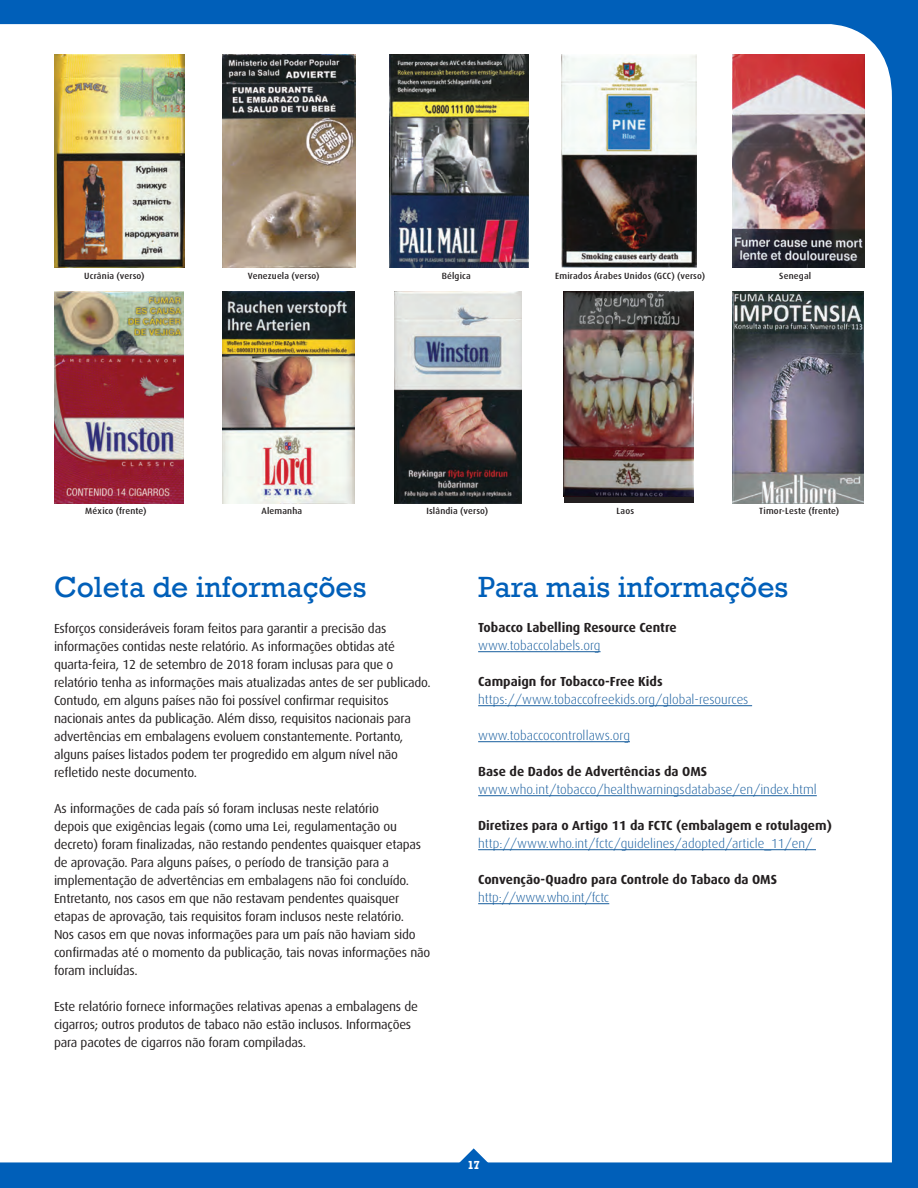
<style>
.page{position:relative;width:918px;height:1188px;background:#005fb9}
.page>*{position:absolute;margin:0;border:0;box-sizing:border-box;transform-origin:0 0}
.Bulleted_list{font:30px "Rockwell";color:#005fb9}
.Body_-_normal{font:30px "Rockwell";color:#005fb9}
.Bulleted_list-2{font:13.2px/18px "Dax";letter-spacing:-.015em;color:#231f20}
.Bulleted_list-3{font:300 13.2px "Dax";color:#175d9e}
.Bulleted_list-4{font:700 13.2px "Dax";color:#231f20}
.t1{font:700 12px "Rockwell";color:#fff}
.footnote{font:500 9px "Dax";letter-spacing:.02em;color:#231f20}
</style>
<div class="page">
<div style="left:0;top:24px;width:892px;height:1139px;background:#fff"></div>
<svg style="left:447px;top:1148px;width:53px;height:15px"></svg>
<hr style="left:478px;top:651px;width:123px;height:1px;background:#175d9e">
<hr style="left:478px;top:705px;width:274px;height:1px;background:#175d9e">
<hr style="left:478px;top:741px;width:152px;height:1px;background:#175d9e">
<hr style="left:478px;top:795px;width:339px;height:1px;background:#175d9e">
<hr style="left:478px;top:849px;width:338px;height:1px;background:#175d9e">
<hr style="left:478px;top:903px;width:131px;height:1px;background:#175d9e">
<img style="left:389px;top:54px;width:140px;height:214px">
<img style="left:395px;top:292px;width:127px;height:211px">
<img style="left:222px;top:54px;width:134px;height:214px">
<img style="left:223px;top:292px;width:131px;height:211px">
<img style="left:54px;top:54px;width:130px;height:214px">
<img style="left:54px;top:292px;width:130px;height:211px">
<img style="left:561px;top:54px;width:135px;height:214px">
<svg style="left:564px;top:496px;width:129px;height:7px"></svg>
<img style="left:564px;top:292px;width:129px;height:204px">
<img style="left:733px;top:54px;width:132px;height:213px">
<img style="left:732px;top:292px;width:132px;height:211px">
<p class="footnote" style="left:84px;top:270px;width:62px">Ucrânia (verso)</p>
<p class="footnote" style="left:248px;top:270px;width:73px">Venezuela (verso)</p>
<p class="footnote" style="left:442px;top:270px;width:31px">Bélgica</p>
<p class="footnote" style="left:555px;top:270px;width:151px">Emirados Árabes Unidos (GCC) (verso)</p>
<p class="footnote" style="left:779px;top:270px;width:33px">Senegal</p>
<p class="footnote" style="left:85px;top:506px;width:63px">México (frente)</p>
<p class="footnote" style="left:261px;top:506px;width:42px">Alemanha</p>
<p class="footnote" style="left:426px;top:506px;width:63px">Islândia (verso)</p>
<p class="footnote" style="left:617px;top:506px;width:19px">Laos</p>
<p class="footnote" style="left:759px;top:506px;width:81px">Timor-Leste (frente)</p>
<p class="Bulleted_list" style="left:54px;top:570px;width:314px">Coleta de informações</p>
<p class="Bulleted_list-2" style="left:54px;top:620px;width:378px">Esforços consideráveis foram feitos para garantir a precisão das informações contidas neste relatório. As informações obtidas até quarta-feira, 12 de setembro de 2018 foram inclusas para que o relatório tenha as informações mais atualizadas antes de ser publicado.<br>Contudo, em alguns países não foi possível confirmar requisitos nacionais antes da publicação. Além disso, requisitos nacionais para advertências em embalagens evoluem constantemente. Portanto, alguns países listados podem ter progredido em algum nível não refletido neste documento.</p>
<p class="Bulleted_list-2" style="left:54px;top:800px;width:378px">As informações de cada país só foram inclusas neste relatório<br>depois que exigências legais (como uma Lei, regulamentação ou decreto) foram finalizadas, não restando pendentes quaisquer etapas de aprovação. Para alguns países, o período de transição para a implementação de advertências em embalagens não foi concluído.<br>Entretanto, nos casos em que não restavam pendentes quaisquer etapas de aprovação, tais requisitos foram inclusos neste relatório.<br>Nos casos em que novas informações para um país não haviam sido confirmadas até o momento da publicação, tais novas informações não foram incluídas.</p>
<p class="Bulleted_list-2" style="left:54px;top:998px;width:365px">Este relatório fornece informações relativas apenas a embalagens de cigarros; outros produtos de tabaco não estão inclusos. Informações para pacotes de cigarros não foram compiladas.</p>
<p class="Body_-_normal" style="left:478px;top:570px;width:312px">Para mais informações</p>
<p class="Bulleted_list-4" style="left:478px;top:620px;width:200px">Tobacco Labelling Resource Centre</p>
<p class="Bulleted_list-3" style="left:478px;top:639px;width:124px">www.tobaccolabels.org</p>
<p class="Bulleted_list-4" style="left:478px;top:674px;width:186px">Campaign for Tobacco-Free Kids</p>
<p class="Bulleted_list-3" style="left:478px;top:693px;width:272px">https://www.tobaccofreekids.org/global-resources</p>
<p class="Bulleted_list-3" style="left:478px;top:729px;width:153px">www.tobaccocontrollaws.org</p>
<p class="Bulleted_list-4" style="left:478px;top:764px;width:231px">Base de Dados de Advertências da OMS</p>
<p class="Bulleted_list-3" style="left:478px;top:783px;width:340px">www.who.int/tobacco/healthwarningsdatabase/en/index.html</p>
<p class="Bulleted_list-4" style="left:478px;top:818px;width:355px">Diretizes para o Artigo 11 da FCTC (embalagem e rotulagem)</p>
<p class="Bulleted_list-3" style="left:478px;top:837px;width:336px">http://www.who.int/fctc/guidelines/adopted/article_11/en/</p>
<p class="Bulleted_list-4" style="left:478px;top:872px;width:300px">Convenção-Quadro para Controle do Tabaco da OMS</p>
<p class="Bulleted_list-3" style="left:478px;top:891px;width:133px">http://www.who.int/fctc</p>
<p class="t1" style="left:467px;top:1158px;width:14px">17</p>
</div>
